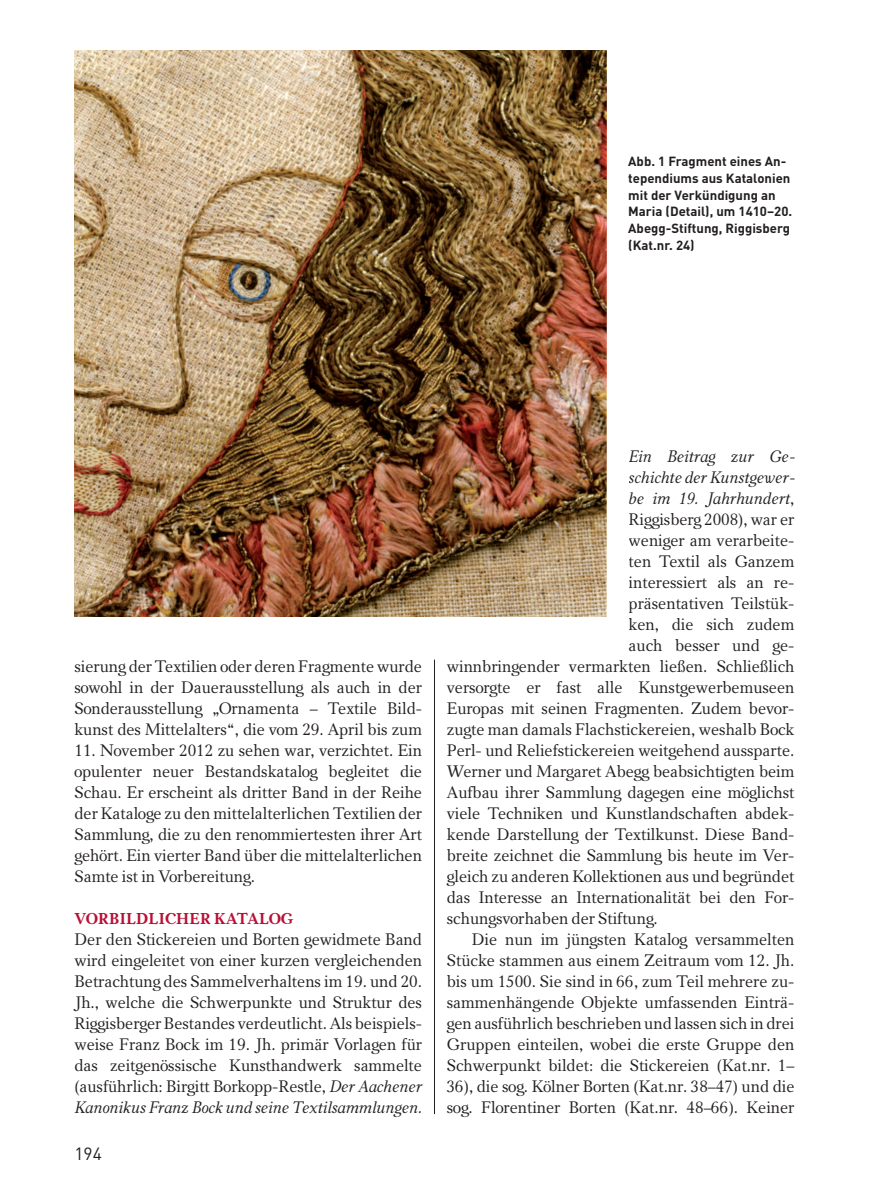
<style>
.page{position:relative;width:869px;height:1191px;background:#fff}
.page>*{position:absolute;margin:0;border:0;box-sizing:border-box;transform-origin:0 0}
.t1{font:17.5px "DINOT";color:#231f20}
.t2{font:16.62px/21px "Carniola";letter-spacing:-.005em;color:#231f20;text-align:justify}
.t3{font:italic 16.62px "Carniola";color:#231f20}
.t4{font:700 15.75px "Carniola";letter-spacing:-.005em;color:#b90f36}
.t5{font:700 13.12px/16.6px "DINOT";color:#231f20}
.s1{font-style:italic}
.s2{font-style:normal}
</style>
<div class="page">
<hr style="left:434px;top:659px;width:1px;height:455px;background:#231f20">
<img style="left:74px;top:51px;width:532px;height:565px">
<p class="t5" style="left:628px;top:155px;width:165px">Abb. 1 Fragment eines An&shy;tependiums aus Katalonien mit der Verkündigung an<br>Maria (Detail), um 1410–20.<br>Abegg-Stiftung, Riggisberg (Kat.nr. 24)</p>
<p class="t2" style="left:74px;top:656px;width:349px">sierung der Textilien oder deren Fragmente wurde sowohl in der Dauerausstellung als auch in der Sonderausstellung „Ornamenta – Textile Bild&shy;kunst des Mittelalters“, die vom 29. April bis zum</p>
<p class="t2" style="left:74px;top:740px;width:349px">11. November 2012 zu sehen war, verzichtet. Ein opulenter neuer Bestandskatalog begleitet die Schau. Er erscheint als dritter Band in der Reihe der Kataloge zu den mittelalterlichen Textilien der Sammlung, die zu den renommiertesten ihrer Art gehört. Ein vierter Band über die mittelalterlichen Samte ist in Vorbereitung.</p>
<p class="t4" style="left:74px;top:909px;width:220px">VORBILDLICHER KATALOG</p>
<p class="t2" style="left:74px;top:929px;width:349px">Der den Stickereien und Borten gewidmete Band wird eingeleitet von einer kurzen vergleichenden Betrachtung des Sammelverhaltens im 19. und 20.<br>Jh., welche die Schwerpunkte und Struktur des Riggisberger Bestandes verdeutlicht. Als beispiels&shy;weise Franz Bock im 19. Jh. primär Vorlagen für das zeitgenössische Kunsthandwerk sammelte (ausführlich: Birgitt Borkopp-Restle, <span class="s1">Der Aachener Kanonikus Franz Bock und seine Textilsammlungen.</span></p>
<p class="t1" style="left:74px;top:1147px;width:29px">194</p>
<p class="t3" style="left:628px;top:447px;width:165px">Ein Beitrag zur Ge-</p>
<p class="t3" style="left:628px;top:468px;width:165px">schichte der Kunstgewer-</p>
<p class="t3" style="left:628px;top:489px;width:167px">be im 19. Jahrhundert<span class="s2">,</span></p>
<p class="t2" style="left:628px;top:509px;width:167px">Riggisberg 2008), war er</p>
<p class="t2" style="left:628px;top:530px;width:167px">weniger am verarbeite-</p>
<p class="t2" style="left:628px;top:551px;width:167px">ten Textil als Ganzem</p>
<p class="t2" style="left:628px;top:572px;width:167px">interessiert als an re-</p>
<p class="t2" style="left:628px;top:593px;width:167px">präsentativen Teilstük-</p>
<p class="t2" style="left:628px;top:614px;width:167px">ken, die sich zudem</p>
<p class="t2" style="left:628px;top:635px;width:167px">auch besser und ge-</p>
<p class="t2" style="left:446px;top:656px;width:349px">winnbringender vermarkten ließen. Schließlich</p>
<p class="t2" style="left:446px;top:677px;width:349px">versorgte er fast alle Kunstgewerbemuseen</p>
<p class="t2" style="left:446px;top:698px;width:349px">Europas mit seinen Fragmenten. Zudem bevor-</p>
<p class="t2" style="left:446px;top:719px;width:349px">zugte man damals Flachstickereien, weshalb Bock</p>
<p class="t2" style="left:446px;top:740px;width:349px">Perl- und Reliefstickereien weitgehend aussparte.</p>
<p class="t2" style="left:446px;top:761px;width:349px">Werner und Margaret Abegg beabsichtigten beim</p>
<p class="t2" style="left:446px;top:782px;width:349px">Aufbau ihrer Sammlung dagegen eine möglichst</p>
<p class="t2" style="left:446px;top:803px;width:349px">viele Techniken und Kunstlandschaften abdek-</p>
<p class="t2" style="left:446px;top:824px;width:349px">kende Darstellung der Textilkunst. Diese Band-</p>
<p class="t2" style="left:446px;top:845px;width:349px">breite zeichnet die Sammlung bis heute im Ver-</p>
<p class="t2" style="left:446px;top:866px;width:349px">gleich zu anderen Kollektionen aus und begründet</p>
<p class="t2" style="left:446px;top:887px;width:349px">das Interesse an Internationalität bei den For-</p>
<p class="t2" style="left:446px;top:908px;width:212px">schungsvorhaben der Stiftung.</p>
<p class="t2" style="left:471px;top:929px;width:324px">Die nun im jüngsten Katalog versammelten</p>
<p class="t2" style="left:446px;top:950px;width:349px">Stücke stammen aus einem Zeitraum vom 12. Jh.</p>
<p class="t2" style="left:446px;top:971px;width:349px">bis um 1500. Sie sind in 66, zum Teil mehrere zu-</p>
<p class="t2" style="left:446px;top:992px;width:349px">sammenhängende Objekte umfassenden Einträ-</p>
<p class="t2" style="left:446px;top:1013px;width:349px">gen ausführlich beschrieben und lassen sich in drei</p>
<p class="t2" style="left:446px;top:1034px;width:349px">Gruppen einteilen, wobei die erste Gruppe den</p>
<p class="t2" style="left:446px;top:1055px;width:349px">Schwerpunkt bildet: die Stickereien (Kat.nr. 1–</p>
<p class="t2" style="left:446px;top:1076px;width:349px">36), die sog. Kölner Borten (Kat.nr. 38–47) und die</p>
<p class="t2" style="left:446px;top:1097px;width:349px">sog. Florentiner Borten (Kat.nr. 48–66). Keiner</p>
</div>
